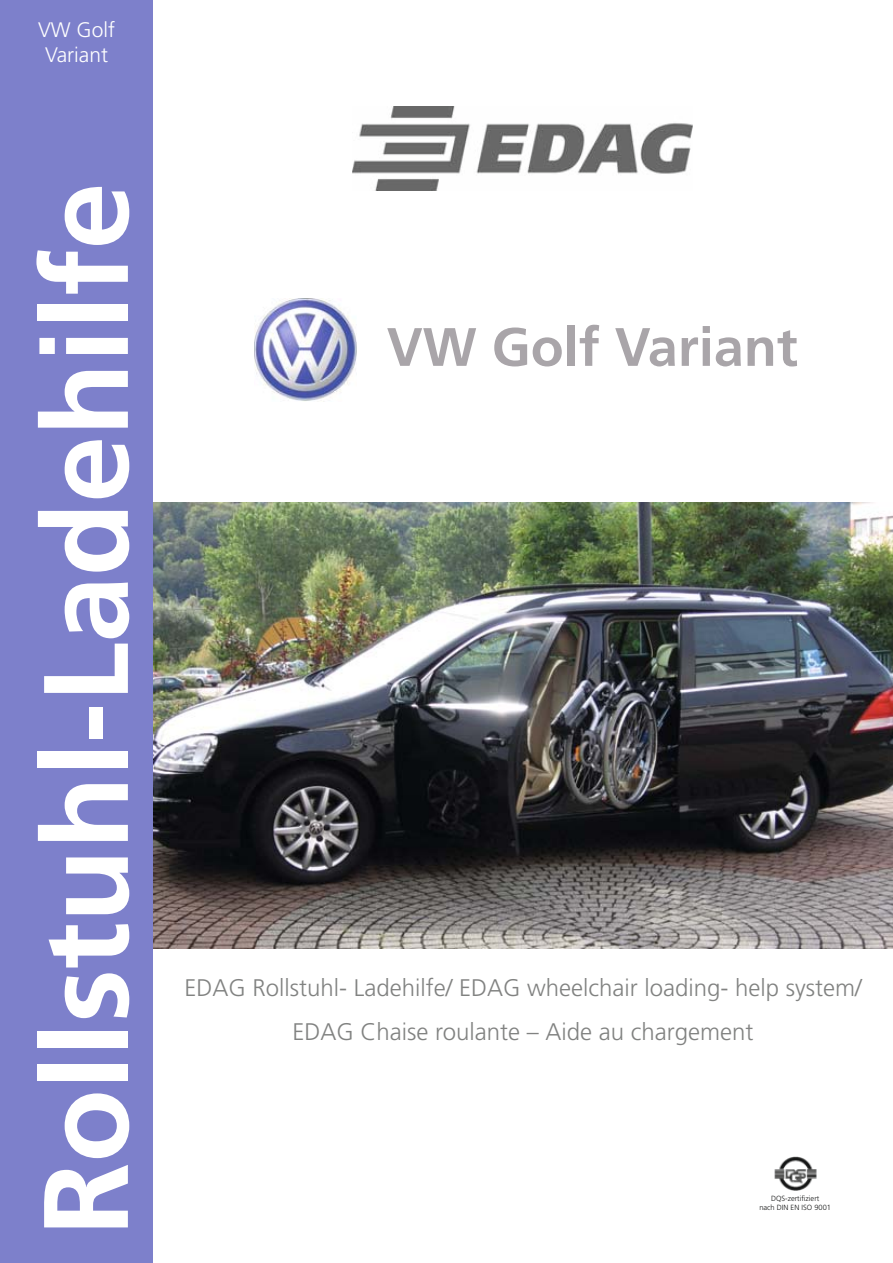
<style>
.page{position:relative;width:893px;height:1263px;background:#fff}
.page>*{position:absolute;margin:0;border:0;box-sizing:border-box;transform-origin:0 0}
.t1{font:700 120px "Frutiger";color:#fff}
.t2{font:700 54px "Frutiger";color:#a9a5a9}
.t3{font:300 24px/43.5px "Frutiger";color:#818281;text-align:center}
.t4{font:300 21px/25.2px "Frutiger";color:#fff;text-align:center}
.t5{font:300 7.5px/9px "Frutiger";color:#151616;text-align:center}
</style>
<div class="page">
<img style="left:255px;top:298px;width:102px;height:104px">
<img style="left:353px;top:107px;width:339px;height:84px">
<img style="left:153px;top:503px;width:740px;height:445px">
<div style="left:0;top:0;width:153px;height:1263px;background:#7d80cb"></div>
<img style="left:774px;top:1157px;width:42px;height:34px">
<p class="t4" style="left:38px;top:19px;width:78px">VW Golf<br>Variant</p>
<h1 class="t1" style="left:38px;top:1236px;width:1055px;rotate:-90deg">Rollstuhl-Ladehilfe</h1>
<h2 class="t2" style="left:387px;top:325px;width:413px">VW Golf Variant</h2>
<p class="t3" style="left:184px;top:968px;width:679px">EDAG Rollstuhl- Ladehilfe/ EDAG wheelchair loading- help system/<br>EDAG Chaise roulante – Aide au chargement</p>
<p class="t5" style="left:759px;top:1194px;width:73px">DQS-zertifiziert<br>nach DIN EN ISO 9001</p>
</div>
